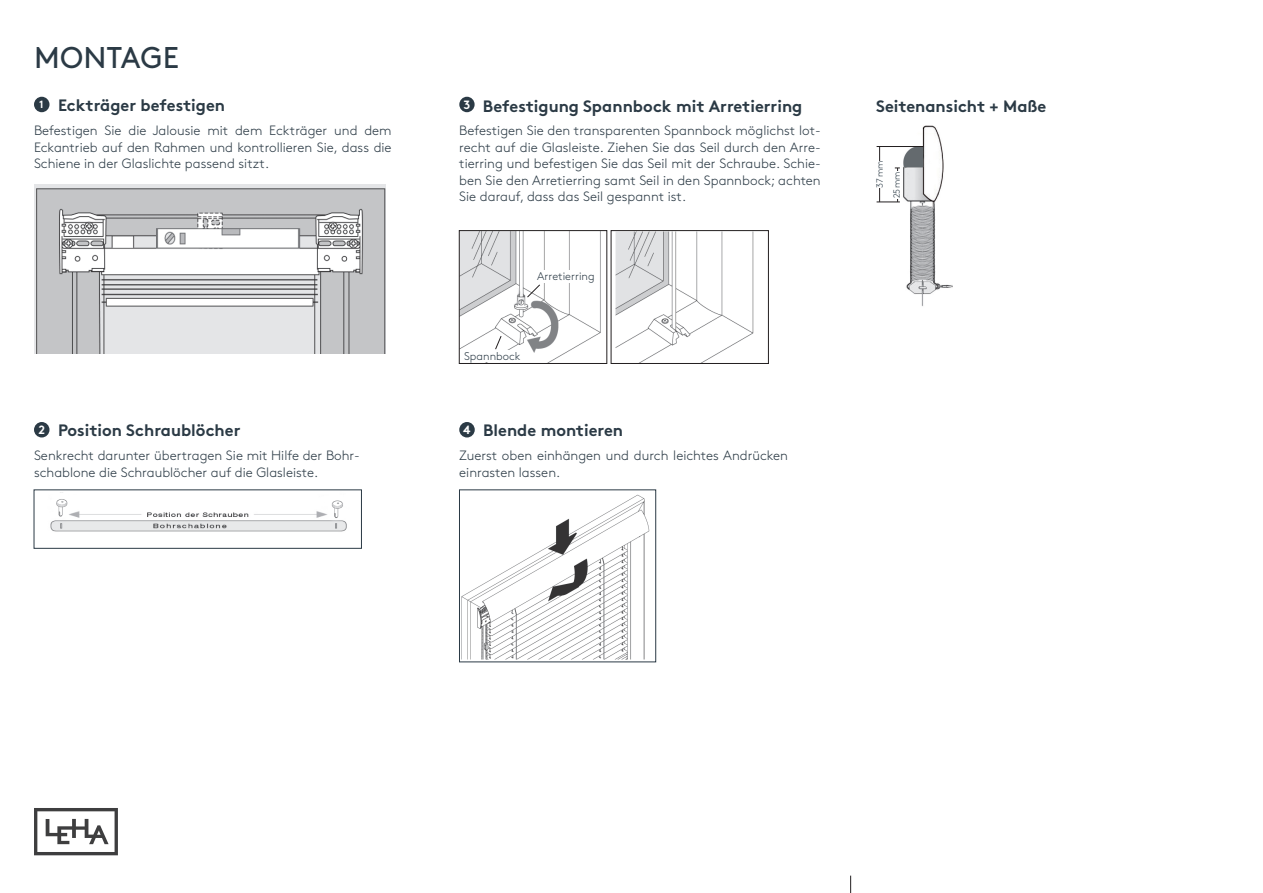
<style>
.page{position:relative;width:1263px;height:893px;background:#fff}
.page>*{position:absolute;margin:0;border:0;box-sizing:border-box;transform-origin:0 0}
.t1{font:30px "Brown Pro";letter-spacing:.01em;color:#2b3a45}
.t2{font:700 16.5px "Brown Pro";color:#2b3a45}
.t3{font:300 13.5px/16.5px "Brown Pro";color:#2b3a45;text-align:justify}
.t4{font:300 11.25px "Brown Pro";color:#2b3a45}
.t5{font:300 9px/17px "Brown Pro";letter-spacing:-.04em;color:#2b3a45}
.s1{font-size:10.5px;color:#fff}
.s2{font-size:12px;color:#fff}
</style>
<div class="page">
<svg style="left:850px;top:876px;width:1px;height:17px"></svg>
<svg style="left:34px;top:808px;width:84px;height:47px"></svg>
<img style="left:461px;top:494px;width:189px;height:166px">
<div style="left:459px;top:490px;width:197px;height:172px;border:1px solid #2b3a45"></div>
<div style="left:34px;top:97px;width:15px;height:15px;background:#2b3a45;border-radius:50%"></div>
<img style="left:50px;top:492px;width:297px;height:40px">
<div style="left:34px;top:490px;width:328px;height:59px;border:1px solid #2b3a45"></div>
<div style="left:34px;top:422px;width:15px;height:15px;background:#2b3a45;border-radius:50%"></div>
<div style="left:459px;top:422px;width:16px;height:15px;background:#2b3a45;border-radius:50%"></div>
<div style="left:459px;top:97px;width:16px;height:15px;background:#2b3a45;border-radius:50%"></div>
<img style="left:615px;top:232px;width:139px;height:130px">
<div style="left:611px;top:230px;width:158px;height:134px;border:1px solid #231f20"></div>
<img style="left:461px;top:232px;width:140px;height:130px">
<div style="left:459px;top:230px;width:148px;height:134px;border:1px solid #231f20"></div>
<svg style="left:527px;top:284px;width:13px;height:14px"></svg>
<div style="left:464px;top:350px;width:56px;height:12px;background:#fff"></div>
<svg style="left:495px;top:335px;width:7px;height:15px"></svg>
<div style="left:537px;top:270px;width:58px;height:12px;background:#fff"></div>
<img style="left:899px;top:125px;width:53px;height:181px">
<hr style="left:876px;top:146px;width:47px;height:1px;background:#231f20">
<svg style="left:876px;top:202px;width:24px;height:1px"></svg>
<hr style="left:879px;top:147px;width:1px;height:55px;background:#231f20">
<hr style="left:897px;top:168px;width:1px;height:34px;background:#231f20">
<div style="left:876px;top:161px;width:7px;height:27px;background:#fff"></div>
<div style="left:893px;top:171px;width:7px;height:27px;background:#fff"></div>
<img style="left:34px;top:185px;width:352px;height:168px">
<h1 class="t1" style="left:34px;top:34px;width:146px">MONTAGE</h1>
<p class="t2" style="left:39px;top:92px;width:187px"><span class="s1">1</span> Eckträger befestigen</p>
<p class="t3" style="left:34px;top:121px;width:359px">Befestigen Sie die Jalousie mit dem Eckträger und dem Eckantrieb auf den Rahmen und kontrollieren Sie, dass die Schiene in der Glaslichte passend sitzt.</p>
<p class="t2" style="left:463px;top:93px;width:340px"><sup>3</sup> Befestigung Spannbock mit Arretierring</p>
<p class="t2" style="left:876px;top:93px;width:172px">Seitenansicht + Maße</p>
<p class="t3" style="left:459px;top:121px;width:363px">Befestigen Sie den transparenten Spannbock möglichst lot&shy;recht auf die Glasleiste. Ziehen Sie das Seil durch den Arre&shy;tierring und befestigen Sie das Seil mit der Schraube. Schie&shy;ben Sie den Arretierring samt Seil in den Spannbock; achten Sie darauf, dass das Seil gespannt ist.</p>
<p class="t5" style="left:870px;top:198px;width:39px;text-indent:11px;rotate:-90deg">37 mm<br>25 mm</p>
<p class="t4" style="left:537px;top:268px;width:59px">Arretierring</p>
<p class="t4" style="left:464px;top:348px;width:58px">Spannbock</p>
<p class="t2" style="left:38px;top:417px;width:204px"><span class="s2">2</span> Position Schraublöcher</p>
<p class="t3" style="left:34px;top:446px;width:327px">Senkrecht darunter übertragen Sie mit Hilfe der Bohr&shy;schablone die Schraublöcher auf die Glasleiste.</p>
<p class="t3" style="left:459px;top:446px;width:330px">Zuerst oben einhängen und durch leichtes Andrücken einrasten lassen.</p>
<p class="t2" style="left:463px;top:417px;width:162px"><span class="s2">4</span> Blende montieren</p>
</div>
